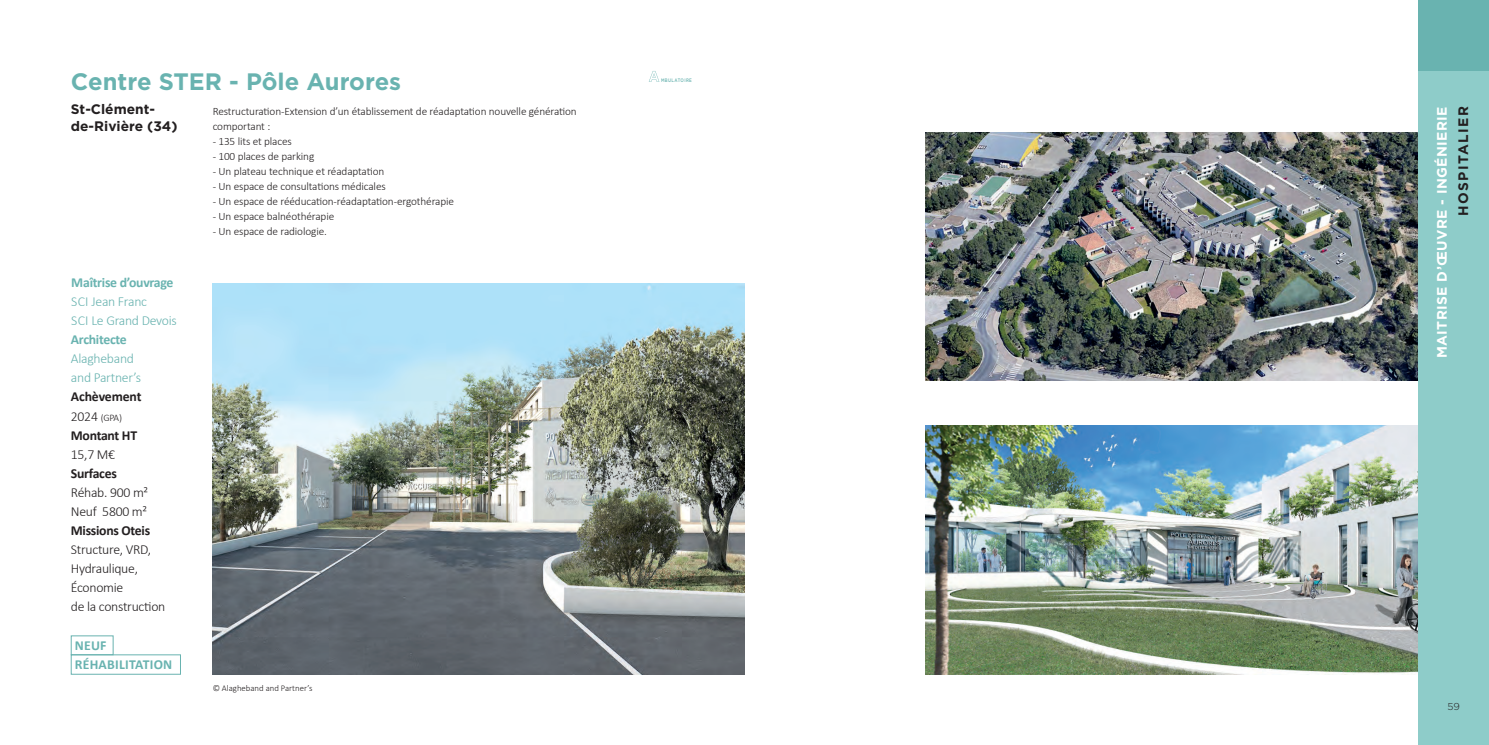
<style>
.page{position:relative;width:1489px;height:745px;background:#fff}
.page>*{position:absolute;margin:0;border:0;box-sizing:border-box;transform-origin:0 0}
.t1{font:700 23.75px "Gotham";color:#69b3b0}
.t2{font:300 13.75px/19px "Calibri";letter-spacing:-.02em;color:#231f20}
.t3{font:300 13.75px/19px "Calibri";letter-spacing:-.02em;color:#69b3b0}
.t4{font:700 13.75px "Calibri";letter-spacing:-.02em;color:#231f20}
.t5{font:700 13.75px "Calibri";letter-spacing:-.02em;color:#69b3b0}
.t6{font:700 13.75px "Gotham";letter-spacing:.03em;color:#fff}
.t7{font:700 13.75px/17.5px "Gotham";color:#231f20}
.t8{font:700 13.75px/19px "Calibri";letter-spacing:.02em;color:#69b3b0}
.t9{font:700 13.75px "Gotham";letter-spacing:.1em;color:#231f20}
.t10{font:300 11.25px/15px "Calibri";letter-spacing:-.01em;color:#231f20}
.t11{font:300 10px "Calibri";color:#231f20}
.t12{font:300 10px "Gotham";color:#231f20}
.t13{font:300 8.75px "Calibri";color:#231f20}
.t14{font:500 5px "Gotham";letter-spacing:.1em;color:#69b3b0;scale:.8 1}
.s1{font-size:13.75px}
</style>
<div class="page">
<img style="left:925px;top:425px;width:492px;height:248px">
<img style="left:925px;top:132px;width:492px;height:248px">
<div style="left:1417px;top:0;width:71px;height:744px;background:#8eccc9"></div>
<div style="left:1417px;top:0;width:71px;height:71px;background:#69b3b0"></div>
<img style="left:213px;top:283px;width:531px;height:390px">
<div style="left:71px;top:635px;width:42px;height:19px;border:1px solid #69b3b0"></div>
<div style="left:71px;top:654px;width:110px;height:20px;border:1px solid #69b3b0"></div>
<svg style="left:648px;top:71px;width:11px;height:11px"></svg>
<h1 class="t1" style="left:71px;top:66px;width:332px">Centre STER - Pôle Aurores</h1>
<p class="t7" style="left:71px;top:100px;width:108px">St-Clément&shy;de-Rivière (34)</p>
<p class="t10" style="left:213px;top:103px;width:365px">Restructuration-Extension d’un établissement de réadaptation nouvelle génération comportant :</p>
<p class="t10" style="left:213px;top:133px;width:81px">- 135 lits et places</p>
<p class="t10" style="left:213px;top:148px;width:103px">- 100 places de parking</p>
<p class="t10" style="left:213px;top:163px;width:173px">- Un plateau technique et réadaptation</p>
<p class="t10" style="left:213px;top:178px;width:175px">- Un espace de consultations médicales</p>
<p class="t10" style="left:213px;top:193px;width:243px">- Un espace de rééducation-réadaptation-ergothérapie</p>
<p class="t10" style="left:213px;top:208px;width:123px">- Un espace balnéothérapie</p>
<p class="t10" style="left:213px;top:223px;width:116px">- Un espace de radiologie.</p>
<p class="t5" style="left:71px;top:272px;width:104px">Maîtrise d’ouvrage</p>
<p class="t3" style="left:71px;top:292px;width:107px">SCI Jean Franc<br>SCI Le Grand Devois</p>
<p class="t5" style="left:71px;top:330px;width:57px">Architecte</p>
<p class="t3" style="left:71px;top:349px;width:72px">Alagheband and Partner’s</p>
<p class="t4" style="left:71px;top:387px;width:72px">Achèvement</p>
<p class="t11" style="left:71px;top:411px;width:53px"><span class="s1">2024</span> (GPA)</p>
<p class="t4" style="left:71px;top:425px;width:68px">Montant HT</p>
<p class="t2" style="left:71px;top:444px;width:46px">15,7 M€</p>
<p class="t4" style="left:71px;top:463px;width:47px">Surfaces</p>
<p class="t2" style="left:71px;top:482px;width:79px">Réhab. 900 m²<br>Neuf 5800 m²</p>
<p class="t4" style="left:71px;top:520px;width:81px">Missions Oteis</p>
<p class="t2" style="left:71px;top:539px;width:96px">Structure, VRD,<br>Hydraulique,<br>Économie<br>de la construction</p>
<p class="t8" style="left:75px;top:634px;width:99px">NEUF<br>RÉHABILITATION</p>
<p class="t13" style="left:213px;top:682px;width:101px">© Alagheband and Partner’s</p>
<p class="t14" style="left:661px;top:77px;width:40px">MBULATOIRE</p>
<p class="t6" style="left:1432px;top:358px;width:253px;rotate:-90deg">MAITRISE D’ŒUVRE - INGÉNIERIE</p>
<p class="t9" style="left:1453px;top:216px;width:111px;rotate:-90deg">HOSPITALIER</p>
<p class="t12" style="left:1447px;top:699px;width:14px">59</p>
</div>
